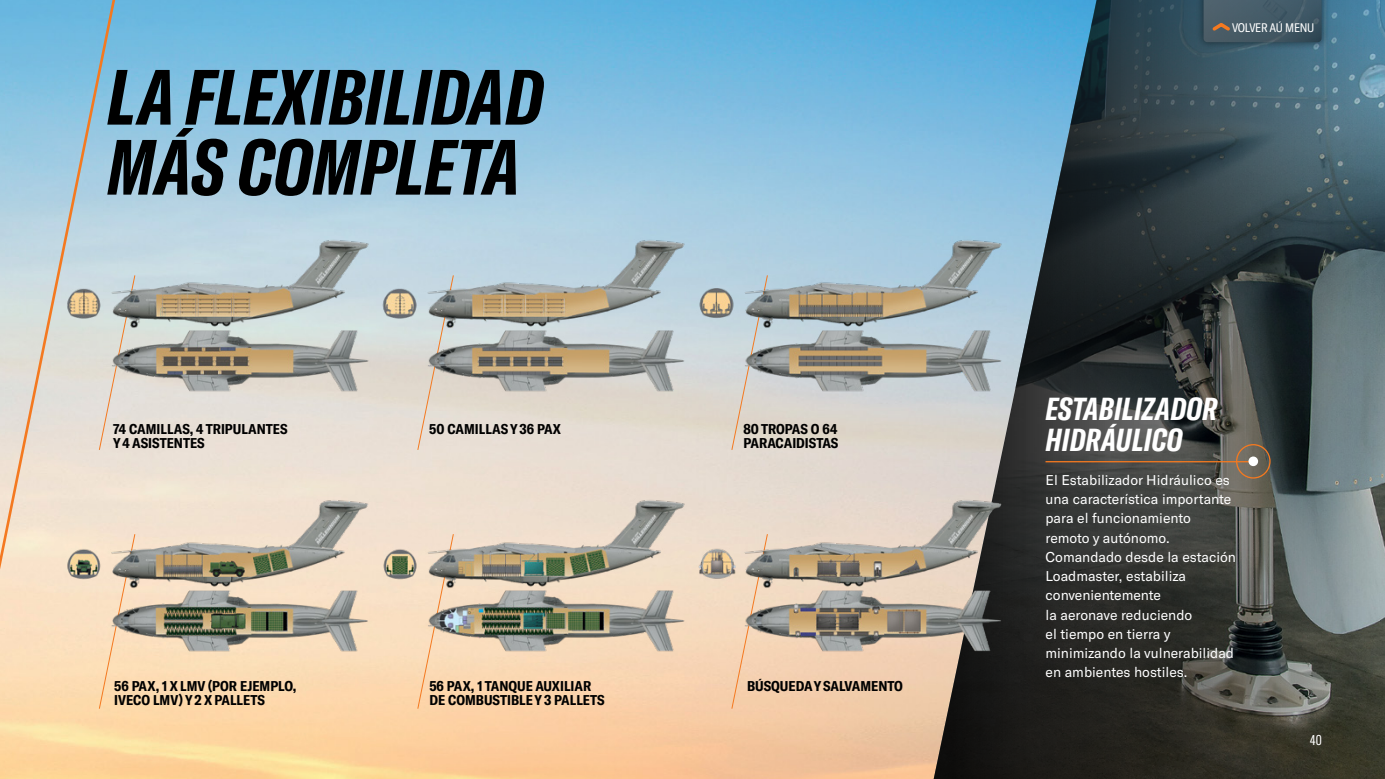
<style>
.page{position:relative;width:1385px;height:779px;background:#fff}
.page>*{position:absolute;margin:0;border:0;box-sizing:border-box;transform-origin:0 0}
.t1{font:italic 700 extra-condensed 77px/70px "GT America";color:#000}
.t2{font:italic 700 extra-condensed 31.32px/31.3px "GT America";letter-spacing:.01em;color:#fff}
.t3{font:14px/19.2px "GT America";color:#fff}
.t4{font:700 condensed 14px/14px "GT America";color:#000}
.t5{font:extra-condensed 14px "GT America";color:#fff}
.t6{font:condensed 12.25px "GT America";letter-spacing:-.02em;color:#fff}
</style>
<div class="page">
<img style="left:119px;top:0;width:811px;height:779px">
<svg style="left:930px;top:0;width:454px;height:779px;background:#46555a"></svg>
<svg style="left:119px;top:663px;width:17px;height:47px"></svg>
<svg style="left:119px;top:403px;width:17px;height:48px"></svg>
<svg style="left:417px;top:663px;width:37px;height:47px;background:#fbd4aa"></svg>
<div style="left:417px;top:403px;width:37px;height:48px;background:#e7ded5"></div>
<div style="left:730px;top:663px;width:38px;height:47px;background:#f5cfad"></div>
<div style="left:730px;top:403px;width:38px;height:48px;background:#dfd6cb"></div>
<img style="left:119px;top:491px;width:254px;height:172px">
<img style="left:381px;top:491px;width:307px;height:172px">
<img style="left:696px;top:491px;width:309px;height:172px">
<img style="left:119px;top:231px;width:254px;height:172px">
<img style="left:381px;top:231px;width:307px;height:172px">
<img style="left:696px;top:231px;width:309px;height:172px">
<svg style="left:0;top:0;width:119px;height:779px;background:#cfd3cb"></svg>
<hr style="left:1045px;top:461px;width:207px;height:1px;background:#f47920">
<div style="left:1248px;top:456px;width:9px;height:10px;background:#fff;border-radius:50%"></div>
<div style="left:1235px;top:444px;width:35px;height:35px;border:1px solid #f47920;border-radius:50%"></div>
<svg style="left:1194px;top:0;width:135px;height:51px;background:#385c6e"></svg>
<svg style="left:1203px;top:0;width:118px;height:42px;background:#465964"></svg>
<h1 class="t1" style="left:107px;top:62px;width:438px">LA FLEXIBILIDAD<br>MÁS COMPLETA</h1>
<p class="t4" style="left:113px;top:421px;width:176px">74 CAMILLAS, 4 TRIPULANTES</p>
<p class="t4" style="left:429px;top:421px;width:133px">50 CAMILLAS Y 36 PAX</p>
<p class="t4" style="left:113px;top:435px;width:93px">Y 4 ASISTENTES</p>
<p class="t4" style="left:743px;top:421px;width:96px">80 TROPAS O 64<br>PARACAIDISTAS</p>
<p class="t4" style="left:114px;top:679px;width:184px">56 PAX, 1 X LMV (POR EJEMPLO,<br>IVECO LMV) Y 2 X PALLETS</p>
<p class="t4" style="left:747px;top:679px;width:157px">BÚSQUEDA Y SALVAMENTO</p>
<p class="t4" style="left:429px;top:679px;width:177px">56 PAX, 1 TANQUE AUXILIAR<br>DE COMBUSTIBLE Y 3 PALLETS</p>
<p class="t6" style="left:1231px;top:20px;width:84px">VOLVER AÚ MENU</p>
<h2 class="t2" style="left:1045px;top:393px;width:173px">ESTABILIZADOR<br>HIDRÁULICO</h2>
<p class="t3" style="left:1045px;top:470px;width:192px">El Estabilizador Hidráulico es una característica importante para el funcionamiento remoto y autónomo.<br>Comandado desde la estación<br>Loadmaster, estabiliza convenientemente<br>la aeronave reduciendo<br>el tiempo en tierra y minimizando la vulnerabilidad en ambientes hostiles.</p>
<p class="t5" style="left:1309px;top:732px;width:13px">40</p>
</div>
